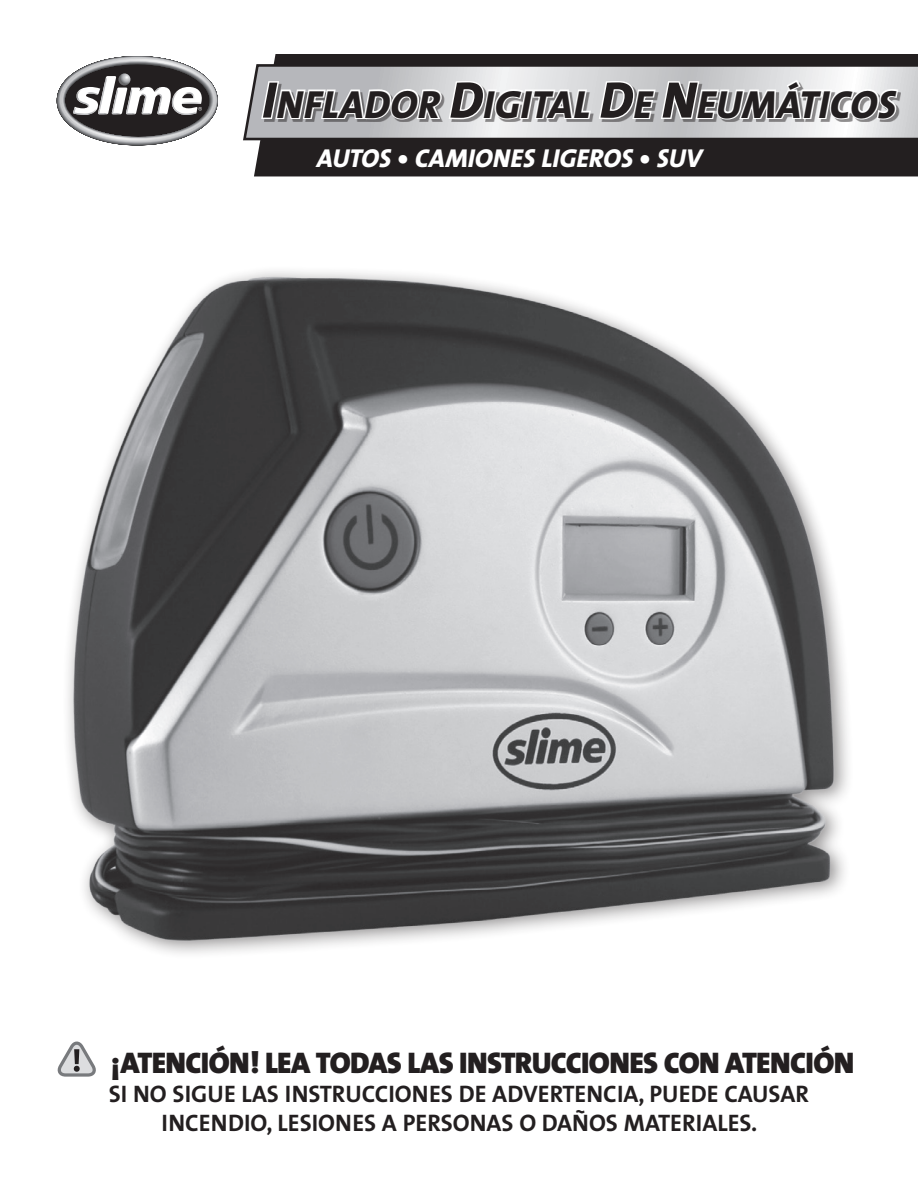
<style>
.page{position:relative;width:918px;height:1188px;background:#fff}
.page>*{position:absolute;margin:0;border:0;box-sizing:border-box;transform-origin:0 0}
.t1{font:italic 39.6px "The Sans Extra Bold Caps";letter-spacing:.01em;color:#231f20}
.t2{font:900 30px "The Sans";letter-spacing:-.02em;color:#231f20}
.t3{font:italic 26.1px "The Sans Extra Bold Caps";color:#fff}
.t4{font:24px/28.8px "The Sans Bold Caps";color:#231f20;text-align:center}
.s1{font-size:51.9px}
</style>
<div class="page">
<div style="left:254px;top:54px;width:664px;height:122px;background:#231f20"></div>
<svg style="left:243px;top:63px;width:675px;height:79px;background:#adacae"></svg>
<svg style="left:259px;top:54px;width:641px;height:70px"></svg>
<svg style="left:56px;top:56px;width:162px;height:90px"></svg>
<svg style="left:58px;top:1041px;width:38px;height:36px"></svg>
<div style="left:74px;top:1049px;width:5px;height:15px;background:#231f20"></div>
<img style="left:68px;top:273px;width:780px;height:681px">
<h1 class="t1" style="left:262px;top:71px;width:636px"><span class="s1">I</span>NFLADOR <span class="s1">D</span>IGITAL <span class="s1">D</span>E <span class="s1">N</span>EUMÁTICOS</h1>
<p class="t3" style="left:317px;top:136px;width:387px">AUTOS • CAMIONES LIGEROS • SUV</p>
<p class="t2" style="left:111px;top:1038px;width:745px">¡ATENCIÓN! LEA TODAS LAS INSTRUCCIONES CON ATENCIÓN</p>
<p class="t4" style="left:109px;top:1079px;width:702px">SI NO SIGUE LAS INSTRUCCIONES DE ADVERTENCIA, PUEDE CAUSAR<br>INCENDIO, LESIONES A PERSONAS O DAÑOS MATERIALES.</p>
</div>
